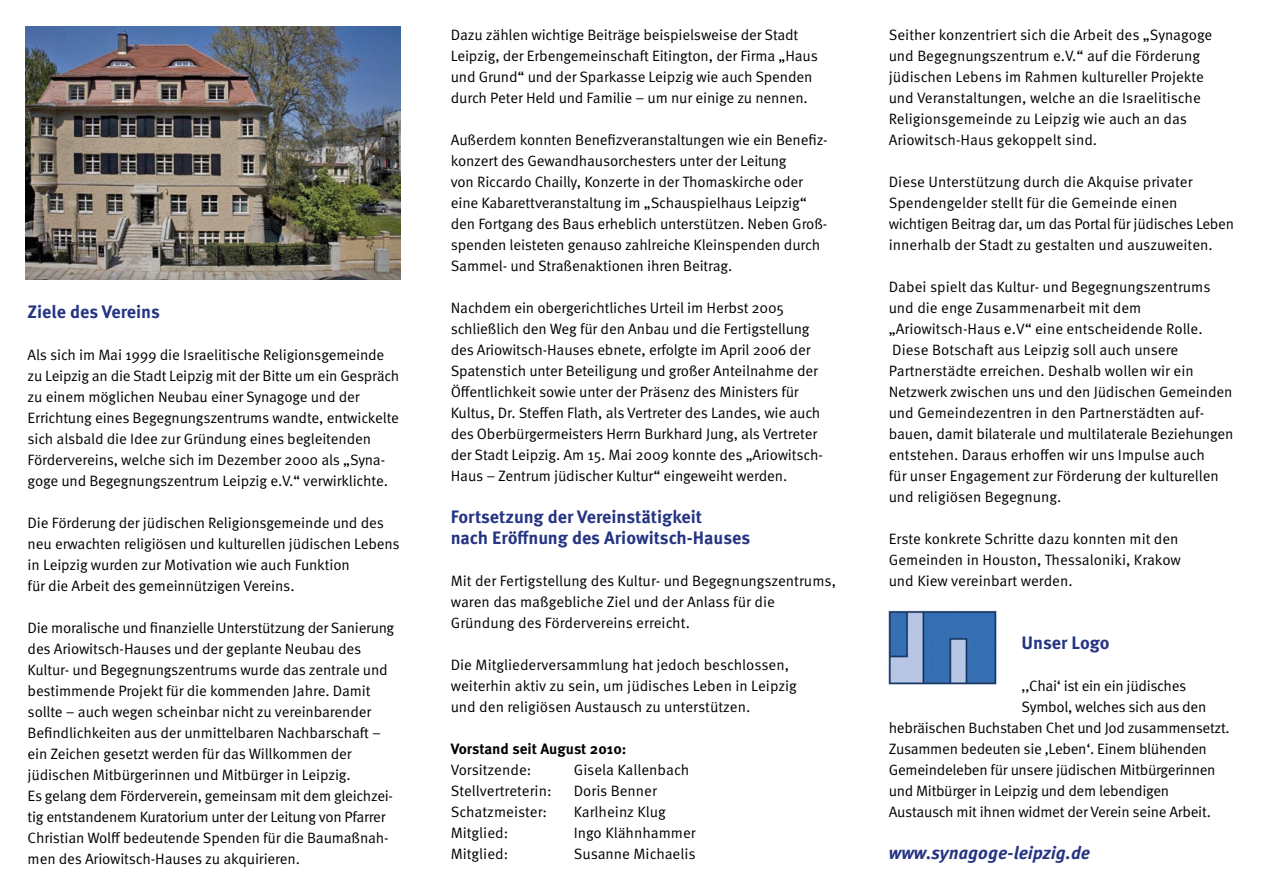
<style>
.page{position:relative;width:1263px;height:893px;background:#fff}
.page>*{position:absolute;margin:0;border:0;box-sizing:border-box;transform-origin:0 0}
.t1{font:700 18px/21px "Meta Pro";color:#253483}
.t2{font:italic 700 18px "Meta Pro";color:#253483}
.t3{font:15px/21px "Meta Pro";letter-spacing:-.01em;color:#000}
.t4{font:700 15px "Meta Pro";color:#000}
</style>
<div class="page">
<img style="left:26px;top:27px;width:375px;height:252px">
<img style="left:889px;top:611px;width:107px;height:74px">
<p class="t1" style="left:28px;top:302px;width:134px">Ziele des Vereins</p>
<p class="t3" style="left:28px;top:345px;width:373px">Als sich im Mai 1999 die Israelitische Religionsgemeinde zu Leipzig an die Stadt Leipzig mit der Bitte um ein Gespräch zu einem möglichen Neubau einer Synagoge und der Errichtung eines Begegnungszentrums wandte, entwickelte sich alsbald die Idee zur Gründung eines begleitenden Fördervereins, welche sich im Dezember 2000 als „Syna&shy;goge und Begegnungszentrum Leipzig e.V.“ verwirklichte.</p>
<p class="t3" style="left:28px;top:513px;width:374px">Die Förderung der jüdischen Religionsgemeinde und des neu erwachten religiösen und kulturellen jüdischen Lebens in Leipzig wurden zur Motivation wie auch Funktion<br>für die Arbeit des gemeinnützigen Vereins.</p>
<p class="t3" style="left:28px;top:618px;width:368px">Die moralische und finanzielle Unterstützung der Sanierung des Ariowitsch-Hauses und der geplante Neubau des Kultur- und Begegnungszentrums wurde das zentrale und bestimmende Projekt für die kommenden Jahre. Damit sollte – auch wegen scheinbar nicht zu vereinbarender Befindlichkeiten aus der unmittelbaren Nachbarschaft – ein Zeichen gesetzt werden für das Willkommen der jüdischen Mitbürgerinnen und Mitbürger in Leipzig.<br>Es gelang dem Förderverein, gemeinsam mit dem gleichzei&shy;tig entstandenem Kuratorium unter der Leitung von Pfarrer Christian Wolff bedeutende Spenden für die Baumaßnah&shy;men des Ariowitsch-Hauses zu akquirieren.</p>
<p class="t3" style="left:451px;top:25px;width:369px">Dazu zählen wichtige Beiträge beispielsweise der Stadt Leipzig, der Erbengemeinschaft Eitington, der Firma „Haus und Grund“ und der Sparkasse Leipzig wie auch Spenden durch Peter Held und Familie – um nur einige zu nennen.</p>
<p class="t3" style="left:451px;top:130px;width:379px">Außerdem konnten Benefizveranstaltungen wie ein Benefiz&shy;konzert des Gewandhausorchesters unter der Leitung<br>von Riccardo Chailly, Konzerte in der Thomaskirche oder eine Kabarettveranstaltung im „Schauspielhaus Leipzig“ den Fortgang des Baus erheblich unterstützen. Neben Groß&shy;spenden leisteten genauso zahlreiche Kleinspenden durch Sammel- und Straßenaktionen ihren Beitrag.</p>
<p class="t3" style="left:451px;top:298px;width:374px">Nachdem ein obergerichtliches Urteil im Herbst 2005 schließlich den Weg für den Anbau und die Fertigstellung des Ariowitsch-Hauses ebnete, erfolgte im April 2006 der Spatenstich unter Beteiligung und großer Anteilnahme der Öffentlichkeit sowie unter der Präsenz des Ministers für Kultus, Dr. Steffen Flath, als Vertreter des Landes, wie auch des Oberbürgermeisters Herrn Burkhard Jung, als Vertreter der Stadt Leipzig. Am 15. Mai 2009 konnte des „Ariowitsch-Haus – Zentrum jüdischer Kultur“ eingeweiht werden.</p>
<p class="t1" style="left:451px;top:507px;width:301px">Fortsetzung der Vereinstätigkeit<br>nach Eröffnung des Ariowitsch-Hauses</p>
<p class="t3" style="left:451px;top:571px;width:387px">Mit der Fertigstellung des Kultur- und Begegnungszentrums, waren das maßgebliche Ziel und der Anlass für die<br>Gründung des Fördervereins erreicht.</p>
<p class="t3" style="left:451px;top:655px;width:348px">Die Mitgliederversammlung hat jedoch beschlossen, weiterhin aktiv zu sein, um jüdisches Leben in Leipzig und den religiösen Austausch zu unterstützen.</p>
<p class="t4" style="left:451px;top:739px;width:177px">Vorstand seit August 2010:</p>
<p class="t3" style="left:451px;top:760px;width:82px">Vorsitzende:</p>
<p class="t3" style="left:574px;top:760px;width:117px">Gisela Kallenbach</p>
<p class="t3" style="left:451px;top:781px;width:102px">Stellvertreterin:</p>
<p class="t3" style="left:574px;top:781px;width:85px">Doris Benner</p>
<p class="t3" style="left:451px;top:802px;width:98px">Schatzmeister:</p>
<p class="t3" style="left:574px;top:802px;width:94px">Karlheinz Klug</p>
<p class="t3" style="left:451px;top:823px;width:59px">Mitglied:</p>
<p class="t3" style="left:574px;top:823px;width:124px">Ingo Klähnhammer</p>
<p class="t3" style="left:451px;top:844px;width:59px">Mitglied:</p>
<p class="t3" style="left:574px;top:844px;width:123px">Susanne Michaelis</p>
<p class="t3" style="left:889px;top:25px;width:325px">Seither konzentriert sich die Arbeit des „Synagoge und Begegnungszentrum e.V.“ auf die Förderung jüdischen Lebens im Rahmen kultureller Projekte und Veranstaltungen, welche an die Israelitische Religionsgemeinde zu Leipzig wie auch an das Ariowitsch-Haus gekoppelt sind.</p>
<p class="t3" style="left:889px;top:172px;width:347px">Diese Unterstützung durch die Akquise privater Spendengelder stellt für die Gemeinde einen wichtigen Beitrag dar, um das Portal für jüdisches Leben innerhalb der Stadt zu gestalten und auszuweiten.</p>
<p class="t3" style="left:889px;top:277px;width:346px">Dabei spielt das Kultur- und Begegnungszentrums und die enge Zusammenarbeit mit dem „Ariowitsch-Haus e.V“ eine entscheidende Rolle.<br>Diese Botschaft aus Leipzig soll auch unsere Partnerstädte erreichen. Deshalb wollen wir ein Netzwerk zwischen uns und den Jüdischen Gemeinden und Gemeindezentren in den Partnerstädten auf&shy;bauen, damit bilaterale und multilaterale Beziehungen entstehen. Daraus erhoffen wir uns Impulse auch<br>für unser Engagement zur Förderung der kulturellen und religiösen Begegnung.</p>
<p class="t3" style="left:889px;top:529px;width:294px">Erste konkrete Schritte dazu konnten mit den<br>Gemeinden in Houston, Thessaloniki, Krakow und Kiew vereinbart werden.</p>
<p class="t1" style="left:1021px;top:633px;width:89px">Unser Logo</p>
<p class="t3" style="left:1021px;top:676px;width:166px">‚‚Chai‘ ist ein ein jüdisches</p>
<p class="t3" style="left:1021px;top:697px;width:186px">Symbol, welches sich aus den</p>
<p class="t3" style="left:889px;top:718px;width:343px">hebräischen Buchstaben Chet und Jod zusammensetzt.</p>
<p class="t3" style="left:889px;top:739px;width:320px">Zusammen bedeuten sie ‚Leben‘. Einem blühenden</p>
<p class="t3" style="left:889px;top:760px;width:328px">Gemeindeleben für unsere jüdischen Mitbürgerinnen</p>
<p class="t3" style="left:889px;top:781px;width:282px">und Mitbürger in Leipzig und dem lebendigen</p>
<p class="t3" style="left:889px;top:802px;width:324px">Austausch mit ihnen widmet der Verein seine Arbeit.</p>
<p class="t2" style="left:889px;top:841px;width:203px">www.synagoge-leipzig.de</p>
</div>
